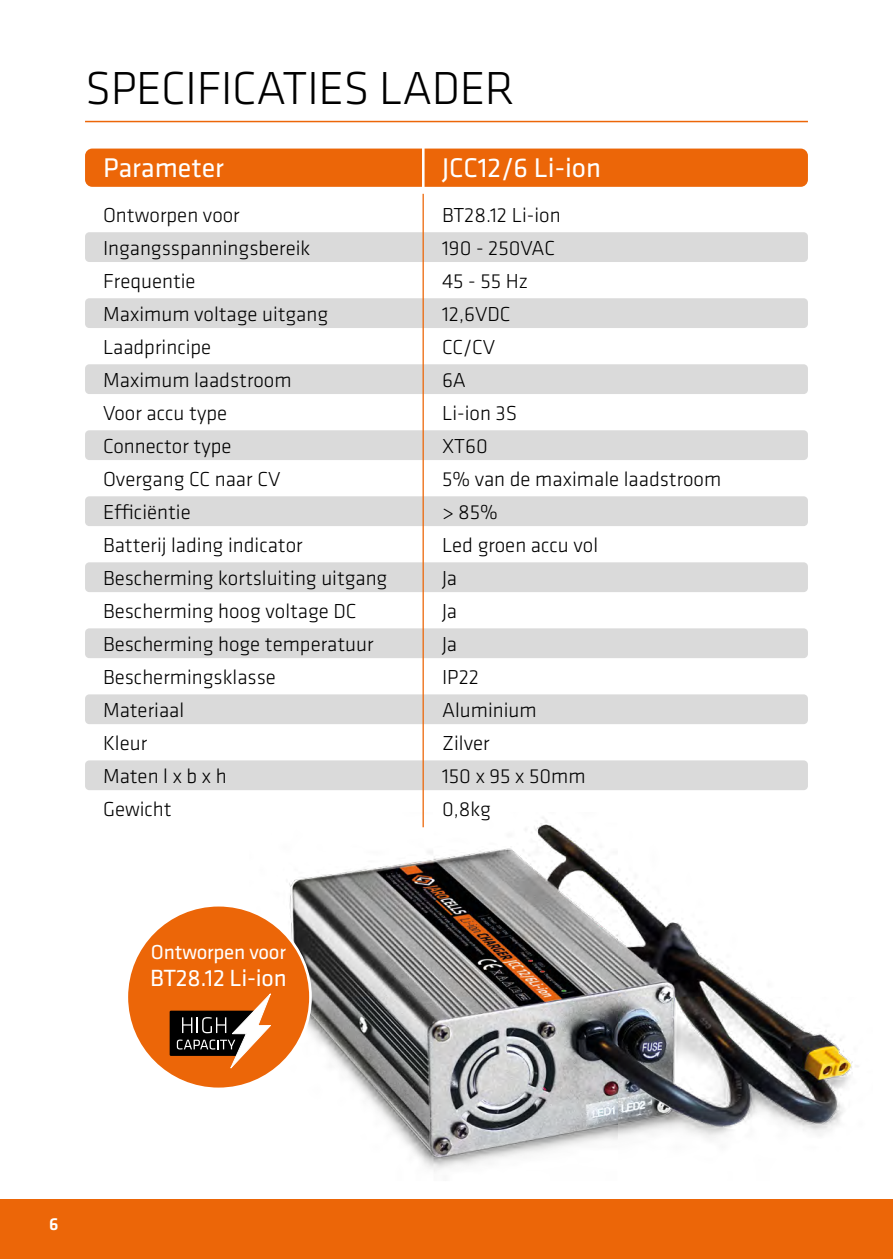
<style>
.page{position:relative;width:893px;height:1259px;background:#fff}
.page>*{position:absolute;margin:0;border:0;box-sizing:border-box;transform-origin:0 0}
.t1{font:300 48px "Klavika";letter-spacing:-.01em;color:#000}
.t2{font:28.2px "Klavika";color:#fff}
.t3{font:24.3px "Klavika";letter-spacing:-.01em;color:#fff}
.t4{font:300 21px "Klavika";color:#000}
.t5{font:21px "Klavika";letter-spacing:-.01em;color:#fff}
.t6{font:500 18px "Klavika";color:#fff}
</style>
<div class="page">
<img style="left:289px;top:813px;width:569px;height:359px">
<div style="left:127px;top:905px;width:183px;height:184px;background:#ec6608;border-radius:50%"></div>
<svg style="left:170px;top:993px;width:103px;height:79px"></svg>
<div style="left:0;top:1199px;width:893px;height:60px;background:#ec6608"></div>
<div style="left:85px;top:149px;width:723px;height:38px;background:#ec6608;border-radius:7px"></div>
<div style="left:85px;top:232px;width:723px;height:30px;background:#dadada;border-radius:4px"></div>
<div style="left:85px;top:298px;width:723px;height:30px;background:#dadada;border-radius:4px"></div>
<div style="left:85px;top:364px;width:723px;height:30px;background:#dadada;border-radius:4px"></div>
<div style="left:85px;top:430px;width:723px;height:30px;background:#dadada;border-radius:4px"></div>
<div style="left:85px;top:496px;width:723px;height:30px;background:#dadada;border-radius:4px"></div>
<div style="left:85px;top:562px;width:723px;height:30px;background:#dadada;border-radius:4px"></div>
<div style="left:85px;top:628px;width:723px;height:30px;background:#dadada;border-radius:4px"></div>
<div style="left:85px;top:694px;width:723px;height:30px;background:#dadada;border-radius:4px"></div>
<div style="left:85px;top:760px;width:723px;height:30px;background:#dadada;border-radius:4px"></div>
<hr style="left:422px;top:136px;width:3px;height:62px;background:#fff">
<hr style="left:423px;top:194px;width:1px;height:633px;background:#ec6608">
<hr style="left:85px;top:121px;width:723px;height:1px;background:#ec6608">
<h1 class="t1" style="left:85px;top:62px;width:431px">SPECIFICATIES LADER</h1>
<h2 class="t2" style="left:103px;top:152px;width:122px">Parameter</h2>
<h2 class="t2" style="left:442px;top:152px;width:161px">JCC12/6 Li-ion</h2>
<p class="t4" style="left:103px;top:203px;width:138px">Ontworpen voor</p>
<p class="t4" style="left:442px;top:203px;width:120px">BT28.12 Li-ion</p>
<p class="t4" style="left:103px;top:236px;width:209px">Ingangsspanningsbereik</p>
<p class="t4" style="left:442px;top:236px;width:115px">190 - 250VAC</p>
<p class="t4" style="left:103px;top:269px;width:94px">Frequentie</p>
<p class="t4" style="left:442px;top:269px;width:88px">45 - 55 Hz</p>
<p class="t4" style="left:103px;top:302px;width:227px">Maximum voltage uitgang</p>
<p class="t4" style="left:442px;top:302px;width:70px">12,6VDC</p>
<p class="t4" style="left:103px;top:335px;width:110px">Laadprincipe</p>
<p class="t4" style="left:442px;top:335px;width:55px">CC/CV</p>
<p class="t4" style="left:103px;top:368px;width:190px">Maximum laadstroom</p>
<p class="t4" style="left:442px;top:368px;width:25px">6A</p>
<p class="t4" style="left:103px;top:401px;width:126px">Voor accu type</p>
<p class="t4" style="left:442px;top:401px;width:77px">Li-ion 3S</p>
<p class="t4" style="left:103px;top:434px;width:130px">Connector type</p>
<p class="t4" style="left:442px;top:434px;width:47px">XT60</p>
<p class="t4" style="left:103px;top:467px;width:179px">Overgang CC naar CV</p>
<p class="t4" style="left:442px;top:467px;width:281px">5% van de maximale laadstroom</p>
<p class="t4" style="left:103px;top:500px;width:89px">Efficiëntie</p>
<p class="t4" style="left:442px;top:500px;width:57px">&gt; 85%</p>
<p class="t4" style="left:103px;top:533px;width:201px">Batterij lading indicator</p>
<p class="t4" style="left:442px;top:533px;width:158px">Led groen accu vol</p>
<p class="t4" style="left:103px;top:566px;width:286px">Bescherming kortsluiting uitgang</p>
<p class="t4" style="left:442px;top:566px;width:17px">Ja</p>
<p class="t4" style="left:103px;top:599px;width:255px">Bescherming hoog voltage DC</p>
<p class="t4" style="left:442px;top:599px;width:17px">Ja</p>
<p class="t4" style="left:103px;top:632px;width:272px">Bescherming hoge temperatuur</p>
<p class="t4" style="left:442px;top:632px;width:17px">Ja</p>
<p class="t4" style="left:103px;top:665px;width:174px">Beschermingsklasse</p>
<p class="t4" style="left:442px;top:665px;width:38px">IP22</p>
<p class="t4" style="left:103px;top:698px;width:83px">Materiaal</p>
<p class="t4" style="left:442px;top:698px;width:96px">Aluminium</p>
<p class="t4" style="left:103px;top:731px;width:46px">Kleur</p>
<p class="t4" style="left:442px;top:731px;width:49px">Zilver</p>
<p class="t4" style="left:103px;top:764px;width:125px">Maten l x b x h</p>
<p class="t4" style="left:442px;top:764px;width:145px">150 x 95 x 50mm</p>
<p class="t4" style="left:103px;top:797px;width:70px">Gewicht</p>
<p class="t4" style="left:442px;top:797px;width:50px">0,8kg</p>
<p class="t5" style="left:151px;top:941px;width:136px">Ontworpen voor</p>
<p class="t3" style="left:150px;top:965px;width:138px">BT28.12 Li-ion</p>
<p class="t6" style="left:49px;top:1214px;width:11px">6</p>
</div>
